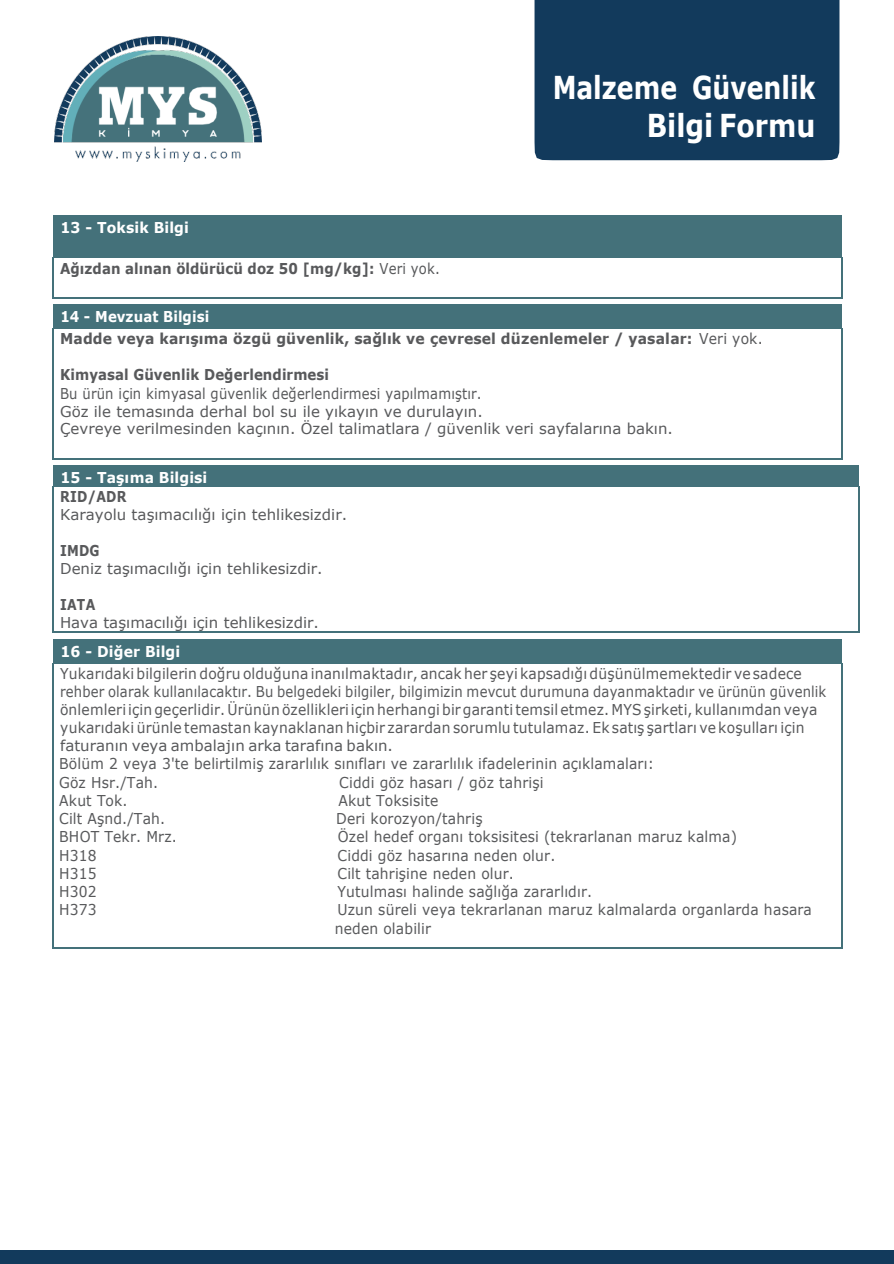
<style>
.page{position:relative;width:894px;height:1264px;background:#fff}
.page>*{position:absolute;margin:0;border:0;box-sizing:border-box;transform-origin:0 0}
.t1{font:700 31.5px/38px "Verdana";color:#fff;text-align:right;scale:.8 1}
.t2{font:15px/18.1px "Verdana";letter-spacing:.01em;color:#58595b;scale:.93 1}
.t3{font:15px/17.7px "Verdana";letter-spacing:.01em;color:#58595b;scale:.88 1}
.t4{font:15px "Verdana";letter-spacing:.01em;color:#58595b}
.t5{font:700 15px/22.6px "Verdana";letter-spacing:.005em;color:#58595b;scale:.94 1}
.t6{font:700 15px "Verdana";letter-spacing:.005em;color:#58595b;scale:.89 1}
.t7{font:700 15px "Verdana";letter-spacing:.005em;color:#fff;scale:.94 1}
.t8{font:700 15px "Verdana";letter-spacing:.005em;color:#58595b;scale:.83 1}
.s1{font-weight:400}
.s2{color:#fff}
</style>
<div class="page">
<div style="left:0;top:1249px;width:893px;height:14px;background:#123a5c"></div>
<div style="left:53px;top:215px;width:788px;height:42px;background:#44717a"></div>
<hr style="left:53px;top:257px;width:1px;height:40px;background:#44717a">
<hr style="left:54px;top:297px;width:786px;height:1px;background:#44717a">
<hr style="left:840px;top:257px;width:2px;height:40px;background:#44717a">
<div style="left:53px;top:304px;width:788px;height:24px;background:#44717a"></div>
<hr style="left:53px;top:328px;width:1px;height:129px;background:#44717a">
<hr style="left:54px;top:457px;width:786px;height:2px;background:#44717a">
<hr style="left:840px;top:328px;width:2px;height:129px;background:#44717a">
<div style="left:53px;top:465px;width:805px;height:21px;background:#44717a"></div>
<hr style="left:53px;top:486px;width:1px;height:145px;background:#44717a">
<hr style="left:54px;top:631px;width:803px;height:2px;background:#44717a">
<hr style="left:857px;top:486px;width:2px;height:145px;background:#44717a">
<div style="left:53px;top:639px;width:788px;height:24px;background:#44717a"></div>
<hr style="left:53px;top:663px;width:1px;height:284px;background:#44717a">
<hr style="left:54px;top:947px;width:786px;height:1px;background:#44717a">
<hr style="left:840px;top:663px;width:2px;height:284px;background:#44717a">
<div style="left:534px;top:0;width:305px;height:160px;background:#123a5c"></div>
<img style="left:54px;top:37px;width:207px;height:124px">
<svg style="left:76px;top:151px;width:37px;height:7px"></svg>
<h1 class="t1" style="left:552px;top:67px;width:330px">Malzeme Güvenlik<br>Bilgi Formu</h1>
<p class="t7" style="left:60px;top:217px;width:138px">13 - Toksik Bilgi</p>
<p class="t6" style="left:60px;top:257px;width:428px">Ağızdan alınan öldürücü doz 50 [mg/kg]: <span class="s1">Veri yok.</span></p>
<p class="t5" style="left:60px;top:304px;width:748px"><span class="s2">14 - Mevzuat Bilgisi<br></span>Madde veya karışıma özgü güvenlik, sağlık ve çevresel düzenlemeler / yasalar: <span class="s1">Veri yok.</span></p>
<p class="t6" style="left:60px;top:364px;width:304px">Kimyasal Güvenlik Değerlendirmesi</p>
<p class="t3" style="left:60px;top:384px;width:697px">Bu ürün için kimyasal güvenlik değerlendirmesi yapılmamıştır.<br>Göz ile temasında derhal bol su ile yıkayın ve durulayın.<br>Çevreye verilmesinden kaçının. Özel talimatlara / güvenlik veri sayfalarına bakın.</p>
<p class="t7" style="left:60px;top:466px;width:158px">15 - Taşıma Bilgisi</p>
<p class="t8" style="left:60px;top:485px;width:81px">RID/ADR</p>
<p class="t4" style="left:60px;top:504px;width:288px">Karayolu taşımacılığı için tehlikesizdir.</p>
<p class="t8" style="left:60px;top:539px;width:49px">IMDG</p>
<p class="t4" style="left:60px;top:558px;width:264px">Deniz taşımacılığı için tehlikesizdir.</p>
<p class="t8" style="left:60px;top:593px;width:44px">IATA</p>
<p class="t4" style="left:60px;top:612px;width:260px">Hava taşımacılığı için tehlikesizdir.</p>
<p class="t7" style="left:60px;top:640px;width:129px">16 - Diğer Bilgi</p>
<p class="t2" style="left:59px;top:664px;width:826px">Yukarıdaki bilgilerin doğru olduğuna inanılmaktadır, ancak her şeyi kapsadığı düşünülmemektedir ve sadece rehber olarak kullanılacaktır. Bu belgedeki bilgiler, bilgimizin mevcut durumuna dayanmaktadır ve ürünün güvenlik önlemleri içingeçerlidir. Ürünün özellikleri için herhangibirgarantitemsiletmez. MYSşirketi, kullanımdan veya yukarıdaki ürünle temastan kaynaklanan hiçbir zarardan sorumlu tutulamaz. Ek satış şartları ve koşulları için faturanın veya ambalajın arka tarafına bakın.<br>Bölüm 2 veya 3'te belirtilmiş zararlılık sınıfları ve zararlılık ifadelerinin açıklamaları:<br>Göz Hsr./Tah.</p>
<p class="t2" style="left:339px;top:772px;width:221px">Ciddi göz hasarı / göz tahrişi</p>
<p class="t2" style="left:59px;top:791px;width:75px">Akut Tok.</p>
<p class="t2" style="left:338px;top:791px;width:109px">Akut Toksisite</p>
<p class="t2" style="left:59px;top:809px;width:115px">Cilt Aşnd./Tah.</p>
<p class="t2" style="left:336px;top:809px;width:159px">Deri korozyon/tahriş</p>
<p class="t2" style="left:59px;top:827px;width:128px">BHOT Tekr. Mrz.</p>
<p class="t2" style="left:338px;top:827px;width:430px">Özel hedef organı toksisitesi (tekrarlanan maruz kalma)</p>
<p class="t2" style="left:59px;top:845px;width:42px">H318</p>
<p class="t2" style="left:337px;top:845px;width:236px">Ciddi göz hasarına neden olur.</p>
<p class="t2" style="left:59px;top:864px;width:42px">H315</p>
<p class="t2" style="left:337px;top:864px;width:191px">Cilt tahrişine neden olur.</p>
<p class="t2" style="left:59px;top:882px;width:42px">H302</p>
<p class="t2" style="left:337px;top:882px;width:275px">Yutulması halinde sağlığa zararlıdır.</p>
<p class="t2" style="left:59px;top:900px;width:42px">H373</p>
<p class="t2" style="left:335px;top:900px;width:514px">Uzun süreli veya tekrarlanan maruz kalmalarda organlarda hasara neden olabilir</p>
</div>
